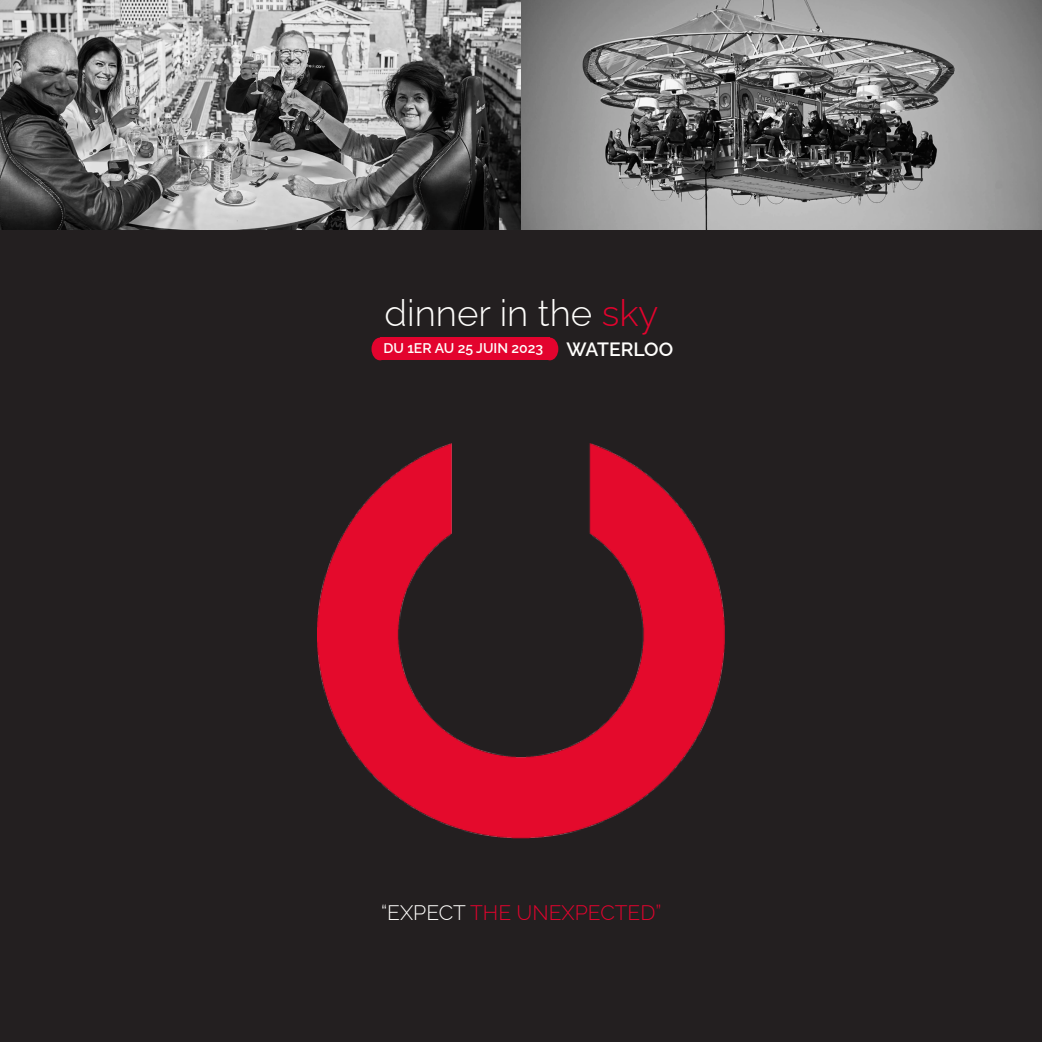
<style>
.page{position:relative;width:1042px;height:1042px;background:#231f20}
.page>*{position:absolute;margin:0;border:0;box-sizing:border-box;transform-origin:0 0}
.t1{font:100 36.75px "Raleway";color:#fffefc}
.t2{font:100 21px "Raleway";color:#e3032e}
.t3{font:100 19.25px "Raleway";color:#fffefc}
.t4{font:100 14px "Raleway";color:#fffefc}
.s1{color:#e3032e}
.s2{color:#fffefc}
</style>
<div class="page">
<img style="left:318px;top:443px;width:406px;height:395px">
<img style="left:0;top:0;width:1042px;height:230px">
<div style="left:380px;top:338px;width:170px;height:22px;background:#e3032e"></div>
<div style="left:372px;top:338px;width:15px;height:21px;background:#e3032e;border-radius:50%"></div>
<div style="left:371px;top:338px;width:17px;height:22px;border:2px solid #e3032e;border-radius:50%"></div>
<div style="left:542px;top:338px;width:15px;height:21px;background:#e3032e;border-radius:50%"></div>
<div style="left:541px;top:338px;width:17px;height:22px;border:2px solid #e3032e;border-radius:50%"></div>
<p class="t1" style="left:385px;top:284px;width:275px">dinner in the <span class="s1">sky</span></p>
<p class="t4" style="left:383px;top:337px;width:161px">DU 1ER AU 25 JUIN 2023</p>
<p class="t3" style="left:566px;top:334px;width:108px">WATERLOO</p>
<p class="t2" style="left:381px;top:895px;width:282px"><span class="s2">“EXPECT</span> THE UNEXPECTED”</p>
</div>
